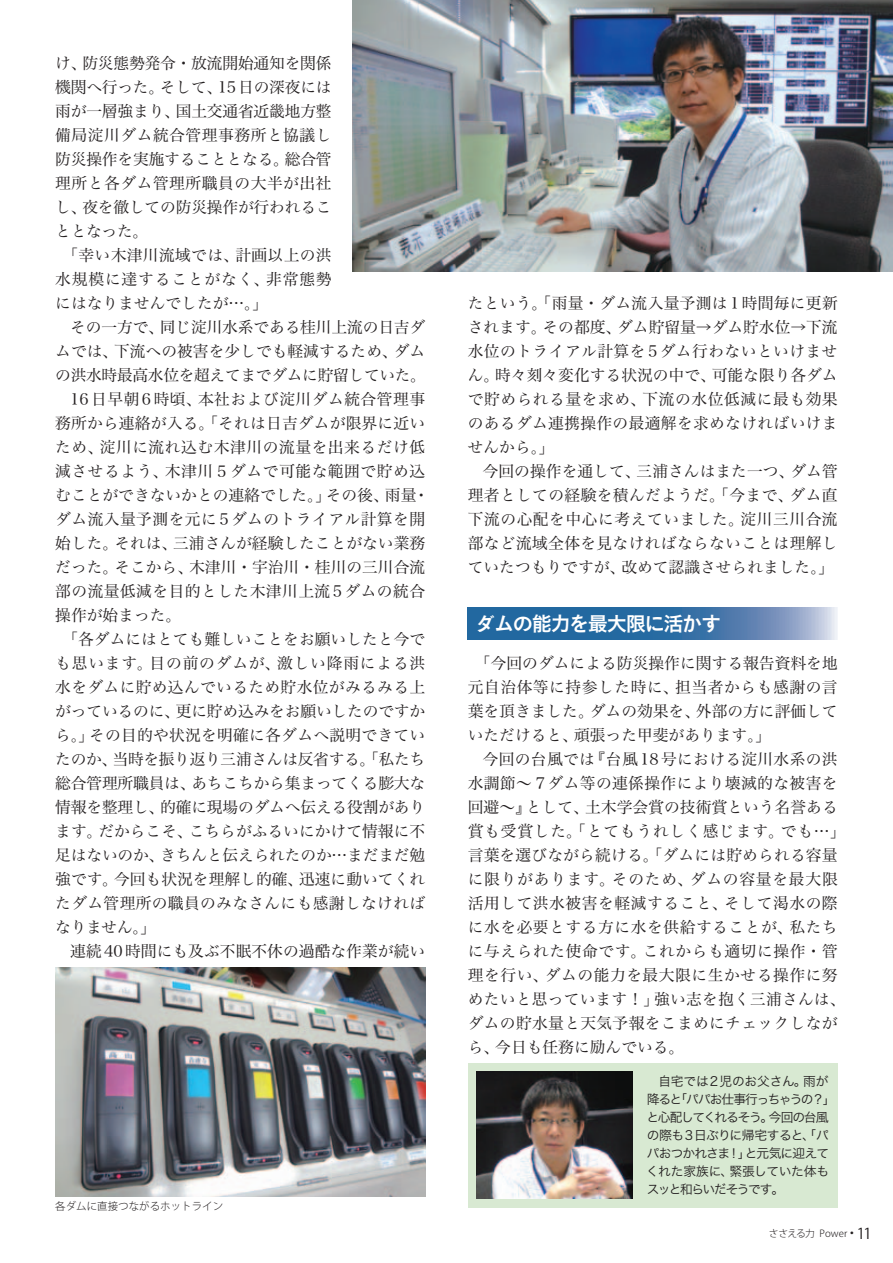
<style>
.page{position:relative;width:893px;height:1263px;background:#fff}
.page>*{position:absolute;margin:0;border:0;box-sizing:border-box;transform-origin:0 0}
.t1{font:19.5px "Hira Sans Old Std W6";letter-spacing:-.035em;color:#fff}
.t2{font:15.75px/24px "Hira Min Pro W3";letter-spacing:.02em;color:#231f20;text-align:justify}
.t3{font:15px "Koz Go Pro";color:#231f20}
.t4{font:12.75px/18px "Hira Kaku Pro W3";letter-spacing:-.07em;color:#231f20}
.t5{font:300 10.5px "Koz Go Pro";color:#231f20}
.t6{font:300 9.75px "Koz Go Pro";letter-spacing:-.015em;color:#231f20}
</style>
<div class="page">
<div style="left:468px;top:1063px;width:370px;height:144px;background:#d8e9d2"></div>
<svg style="left:468px;top:607px;width:370px;height:33px;background:#457aac"></svg>
<img style="left:476px;top:1072px;width:157px;height:127px">
<img style="left:353px;top:0;width:540px;height:271px">
<img style="left:55px;top:967px;width:370px;height:230px">
<p class="t2" style="left:55px;top:50px;width:278px">け、防災態勢発令・放流開始通知を関係機関へ行った。そして、15日の深夜には雨が一層強まり、国土交通省近畿地方整備局淀川ダム統合管理事務所と協議し防災操作を実施することとなる。総合管理所と各ダム管理所職員の大半が出社し、夜を徹しての防災操作が行われることとなった。</p>
<p class="t2" style="left:55px;top:242px;width:278px;text-indent:7px">「幸い木津川流域では、計画以上の洪水規模に達することがなく、非常態勢にはなりませんでしたが…。」</p>
<p class="t2" style="left:55px;top:314px;width:372px;text-indent:15px">その一方で、同じ淀川水系である桂川上流の日吉ダムでは、下流への被害を少しでも軽減するため、ダムの洪水時最高水位を超えてまでダムに貯留していた。</p>
<p class="t2" style="left:55px;top:386px;width:375px;text-align:left;text-indent:15px">16日早朝 6時頃、本社および淀川ダム統合管理事務所から連絡が入る。「それは日吉ダムが限界に近いため、淀川に流れ込む木津川の流量を出来るだけ低減させるよう、木津川５ダムで可能な範囲で貯め込むことができないかとの連絡でした。」その後、雨量・ダム流入量予測を元に 5ダムのトライアル計算を開始した。それは、三浦さんが経験したことがない業務だった。そこから、木津川・宇治川・桂川の三川合流部の流量低減を目的とした木津川上流 5ダムの統合操作が始まった。</p>
<p class="t2" style="left:55px;top:626px;width:372px;text-indent:7px">「各ダムにはとても難しいことをお願いしたと今でも思います。目の前のダムが、激しい降雨による洪水をダムに貯め込んでいるため貯水位がみるみる上がっているのに、更に貯め込みをお願いしたのですから。」その目的や状況を明確に各ダムへ説明できていたのか、当時を振り返り三浦さんは反省する。「私たち総合管理所職員は、あちこちから集まってくる膨大な情報を整理し、的確に現場のダムへ伝える役割があります。だからこそ、こちらがふるいにかけて情報に不足はないのか、きちんと伝えられたのか…まだまだ勉強です。今回も状況を理解し的確、迅速に動いてくれたダム管理所の職員のみなさんにも感謝しなければなりません。」</p>
<p class="t2" style="left:70px;top:938px;width:356px">連続 40時間にも及ぶ不眠不休の過酷な作業が続い</p>
<p class="t5" style="left:55px;top:1199px;width:170px">各ダムに直接つながるホットライン</p>
<p class="t2" style="left:468px;top:290px;width:371px">たという。「雨量・ダム流入量予測は 1時間毎に更新されます。その都度、ダム貯留量→ダム貯水位→下流水位のトライアル計算を 5ダム行わないといけません。時々刻々変化する状況の中で、可能な限り各ダムで貯められる量を求め、下流の水位低減に最も効果のあるダム連携操作の最適解を求めなければいけませんから。」</p>
<p class="t2" style="left:468px;top:458px;width:372px;text-indent:15px">今回の操作を通して、三浦さんはまた一つ、ダム管理者としての経験を積んだようだ。「今まで、ダム直下流の心配を中心に考えていました。淀川三川合流部など流域全体を見なければならないことは理解していたつもりですが、改めて認識させられました。」</p>
<p class="t1" style="left:476px;top:608px;width:247px">ダムの能力を最大限に活かす</p>
<p class="t2" style="left:468px;top:650px;width:371px;text-indent:7px">「今回のダムによる防災操作に関する報告資料を地元自治体等に持参した時に、担当者からも感謝の言葉を頂きました。ダムの効果を、外部の方に評価していただけると、頑張った甲斐があります。」</p>
<p class="t2" style="left:468px;top:746px;width:379px;text-align:left;text-indent:15px">今回の台風では『台風 18号における淀川水系の洪水調節～ 7ダム等の連係操作により壊滅的な被害を回避～』として、土木学会賞の技術賞という名誉ある賞も受賞した。「とてもうれしく感じます。でも…」言葉を選びながら続ける。「ダムには貯められる容量に限りがあります。そのため、ダムの容量を最大限活用して洪水被害を軽減すること、そして渇水の際に水を必要とする方に水を供給することが、私たちに与えられた使命です。これからも適切に操作・管理を行い、ダムの能力を最大限に生かせる操作に努めたいと思っています！」強い志を抱く三浦さんは、ダムの貯水量と天気予報をこまめにチェックしながら、今日も任務に励んでいる。</p>
<p class="t4" style="left:646px;top:1071px;width:191px;text-indent:12px">自宅では2児のお父さん。雨が降ると「パパお仕事行っちゃうの？」と心配してくれるそう。今回の台風の際も3日ぶりに帰宅すると、「パパおつかれさま！」と元気に迎えてくれた家族に、緊張していた体もスッと和らいだそうです。</p>
<p class="t6" style="left:769px;top:1227px;width:80px">ささえる力 Power</p>
<p class="t3" style="left:851px;top:1223px;width:23px"><sup>●</sup> 11</p>
</div>
